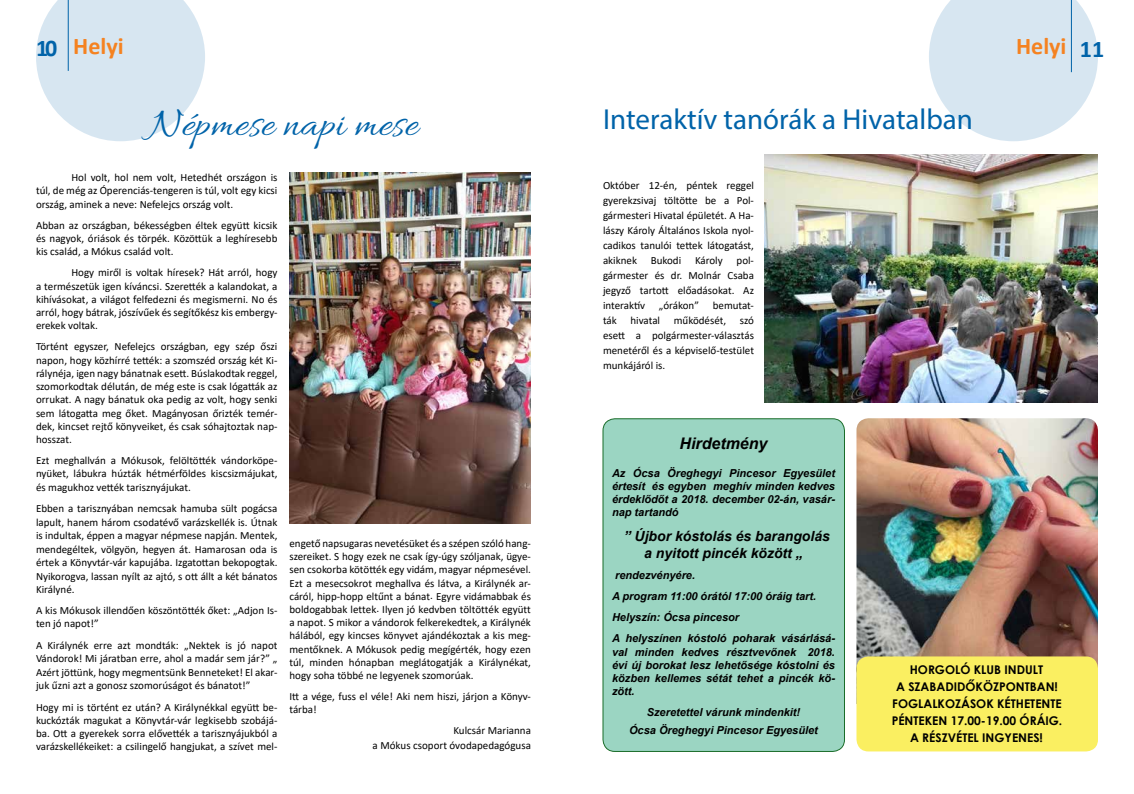
<style>
.page{position:relative;width:1134px;height:794px;background:#fff}
.page>*{position:absolute;margin:0;border:0;box-sizing:border-box;transform-origin:0 0}
.t1{font:42px "Allura";color:#0063a9}
.t2{font:29px "Myriad Pro";color:#0063a9}
.t3{font:700 24px "Calibri";color:#f58220}
.t4{font:700 24px "Calibri";color:#0063a9}
.t5{font:italic 700 16px "Arial";color:#000}
.t6{font:italic 700 14px/16.8px "Arial";color:#000;text-align:center}
.t7{font:700 12px/17px "Century Gothic";color:#000;text-align:center}
.t8{font:11px/13.2px "Calibri";color:#000;text-align:justify}
.t9{font:italic 700 11px/13.1px "Arial";color:#000;text-align:justify}
</style>
<div class="page">
<svg style="left:929px;top:0;width:169px;height:141px"></svg>
<svg style="left:36px;top:0;width:169px;height:141px"></svg>
<img style="left:289px;top:173px;width:242px;height:350px">
<img style="left:764px;top:154px;width:334px;height:249px">
<div style="left:603px;top:419px;width:241px;height:332px;background:#9bd5c2;border-radius:12px"></div>
<div style="left:602px;top:418px;width:243px;height:334px;border:1px solid #1b6d2a;border-radius:12px"></div>
<img style="left:856px;top:418px;width:242px;height:247px">
<div style="left:856px;top:656px;width:242px;height:95px;background:#faef61;border-radius:12px"></div>
<h3 class="t3" style="left:73px;top:29px;width:52px">Helyi</h3>
<h3 class="t3" style="left:1016px;top:29px;width:52px">Helyi</h3>
<h3 class="t4" style="left:36px;top:31px;width:23px">10</h3>
<h3 class="t4" style="left:1080px;top:32px;width:26px">11</h3>
<h1 class="t1" style="left:149px;top:101px;width:271px">Népmese napi mese</h1>
<p class="t8" style="left:36px;top:171px;width:243px;text-indent:35px">Hol volt, hol nem volt, Hetedhét országon is túl, de még az Óperenciás-tengeren is túl, volt egy kicsi ország, aminek a neve: Nefelejcs ország volt.</p>
<p class="t8" style="left:36px;top:218px;width:243px">Abban az országban, békességben éltek együtt kicsik és nagyok, óriások és törpék. Közöttük a leghíresebb kis család, a Mókus család volt.</p>
<p class="t8" style="left:36px;top:266px;width:243px;text-indent:35px">Hogy miről is voltak híresek? Hát arról, hogy a természetük igen kíváncsi. Szerették a kalandokat, a kihívásokat, a világot felfedezni és megismerni. No és arról, hogy bátrak, jószívűek és segítőkész kis embergy&shy;erekek voltak.</p>
<p class="t8" style="left:36px;top:340px;width:243px">Történt egyszer, Nefelejcs országban, egy szép őszi napon, hogy közhírré tették: a szomszéd ország két Ki&shy;rálynéja, igen nagy bánatnak esett. Búslakodtak reggel, szomorkodtak délután, de még este is csak lógatták az orrukat. A nagy bánatuk oka pedig az volt, hogy senki sem látogatta meg őket. Magányosan őrizték temér&shy;dek, kincset rejtő könyveiket, és csak sóhajtoztak nap&shy;hosszat.</p>
<p class="t8" style="left:36px;top:453px;width:243px">Ezt meghallván a Mókusok, felöltötték vándorköpe&shy;nyüket, lábukra húzták hétmérföldes kiscsizmájukat, és magukhoz vették tarisznyájukat.</p>
<p class="t8" style="left:36px;top:501px;width:243px;line-height:13.5px">Ebben a tarisznyában nemcsak hamuba sült pogácsa lapult, hanem három csodatévő varázskellék is. Útnak is indultak, éppen a magyar népmese napján. Mentek, mendegéltek, völgyön, hegyen át. Hamarosan oda is értek a Könyvtár-vár kapujába. Izgatottan bekopogtak.<br>Nyikorogva, lassan nyílt az ajtó, s ott állt a két bánatos Királyné.</p>
<p class="t8" style="left:36px;top:604px;width:243px">A kis Mókusok illendően köszöntötték őket: „Adjon Is&shy;ten jó napot!”</p>
<p class="t8" style="left:36px;top:638px;width:243px;line-height:13.5px">A Királynék erre azt mondták: „Nektek is jó napot Vándorok! Mi járatban erre, ahol a madár sem jár?” „ Azért jöttünk, hogy megmentsünk Benneteket! El akar&shy;juk űzni azt a gonosz szomorúságot és bánatot!”</p>
<p class="t8" style="left:36px;top:700px;width:243px">Hogy mi is történt ez után? A Királynékkal együtt be&shy;kuckózták magukat a Könyvtár-vár legkisebb szobájá&shy;ba. Ott a gyerekek sorra elővették a tarisznyájukból a varázskellékeiket: a csilingelő hangjukat, a szívet mel-</p>
<p class="t8" style="left:289px;top:536px;width:243px">engető napsugaras nevetésüket és a szépen szóló hang&shy;szereiket. S hogy ezek ne csak így-úgy szóljanak, ügye&shy;sen csokorba kötötték egy vidám, magyar népmesével.<br>Ezt a mesecsokrot meghallva és látva, a Királynék ar&shy;cáról, hipp-hopp eltűnt a bánat. Egyre vidámabbak és boldogabbak lettek. Ilyen jó kedvben töltötték együtt a napot. S mikor a vándorok felkerekedtek, a Királynék hálából, egy kincses könyvet ajándékoztak a kis meg&shy;mentőknek. A Mókusok pedig megígérték, hogy ezen túl, minden hónapban meglátogatják a Királynékat, hogy soha többé ne legyenek szomorúak.</p>
<p class="t8" style="left:289px;top:689px;width:243px">Itt a vége, fuss el véle! Aki nem hiszi, járjon a Könyv&shy;tárba!</p>
<p class="t8" style="left:373px;top:723px;width:160px;line-height:15px;text-align:right">Kulcsár Marianna<br>a Mókus csoport óvodapedagógusa</p>
<h2 class="t2" style="left:603px;top:101px;width:372px">Interaktív tanórák a Hivatalban</h2>
<p class="t8" style="left:603px;top:177px;width:153px;line-height:15px">Október 12-én, péntek reggel gyerekzsivaj töltötte be a Pol&shy;gármesteri Hivatal épületét. A Ha&shy;lászy Károly Általános Iskola nyol&shy;cadikos tanulói tettek látogatást, akiknek Bukodi</p>
<p class="t8" style="left:603px;top:252px;width:153px;line-height:15px;text-indent:92px">Károly pol&shy;gármester és dr. Molnár Csaba jegyző tartott előadásokat. Az interaktív „órákon”</p>
<p class="t8" style="left:603px;top:297px;width:153px;line-height:15px;text-indent:110px">bemutat&shy;ták hivatal működését, szó esett a polgármester-választás menetéről és a képviselő-testület munkájáról is.</p>
<h3 class="t5" style="left:679px;top:432px;width:90px">Hirdetmény</h3>
<p class="t9" style="left:612px;top:467px;width:225px">Az Ócsa Öreghegyi Pincesor Egyesület értesít és egyben meghív minden kedves érdeklődőt a 2018. december 02-án, vasár&shy;nap tartandó</p>
<p class="t6" style="left:624px;top:528px;width:208px">” Újbor kóstolás és barangolás a nyitott pincék között „</p>
<p class="t9" style="left:612px;top:565px;width:225px;line-height:21.1px;text-align:left">rendezvényére.<br>A program 11:00 órától 17:00 óráig tart.<br>Helyszín: Ócsa pincesor<br>A helyszínen kóstoló poharak vásárlásá-</p>
<p class="t9" style="left:612px;top:645px;width:225px">val minden kedves résztvevőnek 2018. évi új borokat lesz lehetősége kóstolni és közben kellemes sétát tehet a pincék kö&shy;zött.</p>
<p class="t9" style="left:629px;top:703px;width:190px;line-height:18px;text-align:center">Szeretettel várunk mindenkit!<br>Ócsa Öreghegyi Pincesor Egyesület</p>
<p class="t7" style="left:892px;top:660px;width:172px">HORGOLÓ KLUB INDULT<br>A SZABADIDŐKÖZPONTBAN!<br>FOGLALKOZÁSOK KÉTHETENTE<br>PÉNTEKEN 17.00-19.00 ÓRÁIG.<br>A RÉSZVÉTEL INGYENES!</p>
</div>
